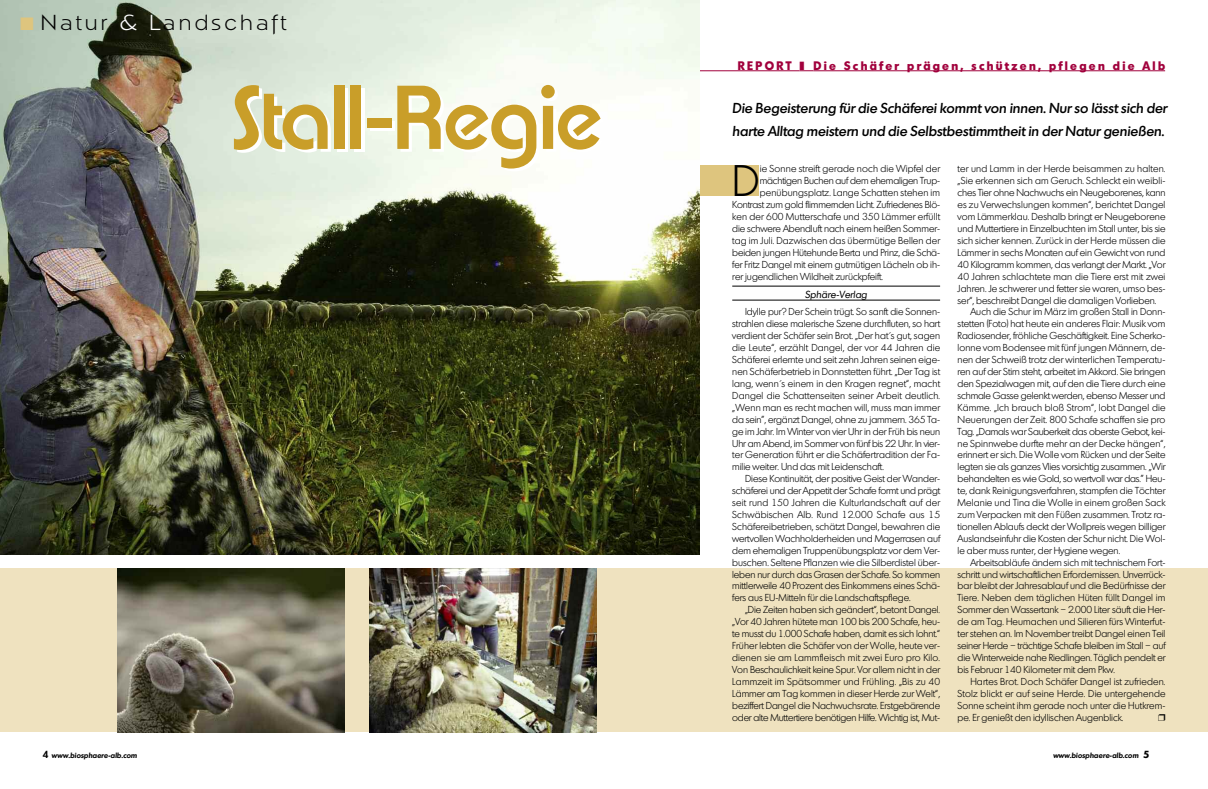
<style>
.page{position:relative;width:1208px;height:789px;background:#fff}
.page>*{position:absolute;margin:0;border:0;box-sizing:border-box;transform-origin:0 0}
.t1{font:600 87.6px "Expressa";color:#c99e29}
.t2{font:300 42.8px "Montreal";color:#000}
.t3{font:300 21px "Napoli";letter-spacing:.155em;color:#000}
.t4{font:italic 500 14px/23px "Montreal";color:#000}
.t5{font:700 12px "Montreal";letter-spacing:.19em;color:#a1003c}
.t6{font:italic 10px "Montreal";color:#000}
.t7{font:300 9.8px/11.9px "Montreal";color:#000;text-align:justify}
.t8{font:300 9.8px "Montreal";letter-spacing:.02em;color:#000}
.t9{font:italic 600 7.5px "Montreal";color:#000}
.s1{color:#dec57e}
.s2{color:#fff}
.s3{font-style:normal;font-size:10px}
.s4{font-weight:700;font-style:normal;font-size:10px}
</style>
<div class="page">
<div style="left:0;top:568px;width:1208px;height:163px;background:#efe2bf"></div>
<hr style="left:692px;top:70px;width:107px;height:1px;background:#a1003c">
<svg style="left:799px;top:70px;width:14px;height:1px"></svg>
<hr style="left:813px;top:70px;width:352px;height:1px;background:#a1003c">
<div style="left:689px;top:165px;width:69px;height:31px;background:#dec57e"></div>
<img style="left:0;top:0;width:699px;height:554px">
<hr style="left:732px;top:286px;width:208px;height:1px;background:#000">
<hr style="left:732px;top:299px;width:208px;height:1px;background:#000">
<img style="left:369px;top:568px;width:227px;height:163px">
<img style="left:118px;top:568px;width:226px;height:163px">
<h3 class="t3" style="left:20px;top:10px;width:268px"><span class="s1">■</span> Natur <span class="s2">&amp; L</span>andschaft</h3>
<h1 class="t1" style="left:232px;top:67px;width:371px">Stall-Regie</h1>
<p class="t5" style="left:738px;top:58px;width:429px">REPORT ❚ Die Schäfer prägen, schützen, pflegen die Alb</p>
<h3 class="t4" style="left:732px;top:96px;width:436px">Die Begeisterung für die Schäferei kommt von innen. Nur so lässt sich der harte Alltag meistern und die Selbstbestimmtheit in der Natur genießen.</h3>
<p class="t8" style="left:957px;top:163px;width:209px">ter und Lamm in der Herde beisammen zu halten.</p>
<p class="t8" style="left:957px;top:175px;width:209px">„Sie erkennen sich am Geruch. Schleckt ein weibli-</p>
<p class="t7" style="left:957px;top:187px;width:209px">ches Tier ohne Nachwuchs ein Neugeborenes, kann</p>
<p class="t7" style="left:957px;top:199px;width:209px">es zu Verwechslungen kommen“, berichtet Dangel</p>
<p class="t7" style="left:957px;top:211px;width:209px">vom Lämmerklau. Deshalb bringt er Neugeborene</p>
<p class="t7" style="left:957px;top:222px;width:209px">und Muttertiere in Einzelbuchten im Stall unter, bis sie</p>
<p class="t7" style="left:957px;top:234px;width:209px">sich sicher kennen. Zurück in der Herde müssen die</p>
<p class="t7" style="left:957px;top:246px;width:209px">Lämmer in sechs Monaten auf ein Gewicht von rund</p>
<p class="t7" style="left:957px;top:258px;width:209px">40 Kilogramm kommen, das verlangt der Markt. „Vor</p>
<p class="t7" style="left:957px;top:270px;width:209px">40 Jahren schlachtete man die Tiere erst mit zwei</p>
<p class="t7" style="left:957px;top:282px;width:209px">Jahren. Je schwerer und fetter sie waren, umso bes-</p>
<p class="t7" style="left:957px;top:294px;width:200px">ser“, beschreibt Dangel die damaligen Vorlieben.</p>
<p class="t7" style="left:970px;top:306px;width:197px">Auch die Schur im März im großen Stall in Donn-</p>
<p class="t7" style="left:957px;top:318px;width:209px">stetten (Foto) hat heute ein anderes Flair: Musik vom</p>
<p class="t7" style="left:957px;top:330px;width:209px">Radiosender, fröhliche Geschäftigkeit. Eine Scherko-</p>
<p class="t7" style="left:957px;top:341px;width:209px">lonne vom Bodensee mit fünf jungen Männern, de-</p>
<p class="t7" style="left:957px;top:353px;width:209px">nen der Schweiß trotz der winterlichen Temperatu-</p>
<p class="t7" style="left:957px;top:365px;width:209px">ren auf der Stirn steht, arbeitet im Akkord. Sie bringen</p>
<p class="t7" style="left:957px;top:377px;width:209px">den Spezialwagen mit, auf den die Tiere durch eine</p>
<p class="t7" style="left:957px;top:389px;width:209px">schmale Gasse gelenkt werden, ebenso Messer und</p>
<p class="t8" style="left:957px;top:401px;width:209px">Kämme. „Ich brauch bloß Strom“, lobt Dangel die</p>
<p class="t7" style="left:957px;top:413px;width:209px">Neuerungen der Zeit. 800 Schafe schaffen sie pro</p>
<p class="t7" style="left:957px;top:425px;width:209px">Tag. „Damals war Sauberkeit das oberste Gebot, kei-</p>
<p class="t7" style="left:957px;top:437px;width:209px">ne Spinnwebe durfte mehr an der Decke hängen“,</p>
<p class="t7" style="left:957px;top:449px;width:209px">erinnert er sich. Die Wolle vom Rücken und der Seite</p>
<p class="t7" style="left:957px;top:460px;width:209px">legten sie als ganzes Vlies vorsichtig zusammen. „Wir</p>
<p class="t7" style="left:957px;top:472px;width:209px">behandelten es wie Gold, so wertvoll war das.” Heu-</p>
<p class="t7" style="left:957px;top:484px;width:209px">te, dank Reinigungsverfahren, stampfen die Töchter</p>
<p class="t7" style="left:957px;top:496px;width:209px">Melanie und Tina die Wolle in einem großen Sack</p>
<p class="t7" style="left:957px;top:508px;width:209px">zum Verpacken mit den Füßen zusammen. Trotz ra-</p>
<p class="t7" style="left:957px;top:520px;width:209px">tionellen Ablaufs deckt der Wollpreis wegen billiger</p>
<p class="t7" style="left:957px;top:532px;width:209px">Auslandseinfuhr die Kosten der Schur nicht. Die Wol-</p>
<p class="t7" style="left:957px;top:544px;width:164px">le aber muss runter, der Hygiene wegen.</p>
<p class="t7" style="left:970px;top:556px;width:197px">Arbeitsabläufe ändern sich mit technischem Fort-</p>
<p class="t7" style="left:957px;top:568px;width:209px">schritt und wirtschaftlichen Erfordernissen. Unverrück-</p>
<p class="t7" style="left:957px;top:579px;width:209px">bar bleibt der Jahresablauf und die Bedürfnisse der</p>
<p class="t7" style="left:957px;top:591px;width:209px">Tiere. Neben dem täglichen Hüten füllt Dangel im</p>
<p class="t7" style="left:957px;top:603px;width:209px">Sommer den Wassertank – 2.000 Liter säuft die Her-</p>
<p class="t7" style="left:957px;top:615px;width:209px">de am Tag. Heumachen und Silieren fürs Winterfut-</p>
<p class="t7" style="left:957px;top:627px;width:209px">ter stehen an. Im November treibt Dangel einen Teil</p>
<p class="t7" style="left:957px;top:639px;width:209px">seiner Herde – trächtige Schafe bleiben im Stall – auf</p>
<p class="t7" style="left:957px;top:651px;width:209px">die Winterweide nahe Riedlingen. Täglich pendelt er</p>
<p class="t7" style="left:957px;top:663px;width:159px">bis Februar 140 Kilometer mit dem Pkw.</p>
<p class="t8" style="left:970px;top:675px;width:197px">Hartes Brot. Doch Schäfer Dangel ist zufrieden.</p>
<p class="t8" style="left:957px;top:687px;width:209px">Stolz blickt er auf seine Herde. Die untergehende</p>
<p class="t7" style="left:957px;top:698px;width:209px">Sonne scheint ihm gerade noch unter die Hutkrem-</p>
<p class="t7" style="left:957px;top:710px;width:167px">pe. Er genießt den idyllischen Augenblick.</p>
<h2 class="t2" style="left:732px;top:156px;width:29px">D</h2>
<p class="t8" style="left:759px;top:163px;width:182px">ie Sonne streift gerade noch die Wipfel der</p>
<p class="t7" style="left:759px;top:175px;width:182px">mächtigen Buchen auf dem ehemaligen Trup-</p>
<p class="t7" style="left:759px;top:187px;width:182px">penübungsplatz. Lange Schatten stehen im</p>
<p class="t7" style="left:732px;top:199px;width:209px">Kontrast zum gold flimmernden Licht. Zufriedenes Blö-</p>
<p class="t7" style="left:732px;top:211px;width:209px">ken der 600 Mutterschafe und 350 Lämmer erfüllt</p>
<p class="t7" style="left:732px;top:222px;width:209px">die schwere Abendluft nach einem heißen Sommer-</p>
<p class="t7" style="left:732px;top:234px;width:209px">tag im Juli. Dazwischen das übermütige Bellen der</p>
<p class="t7" style="left:732px;top:246px;width:209px">beiden jungen Hütehunde Berta und Prinz, die Schä-</p>
<p class="t7" style="left:732px;top:258px;width:209px">fer Fritz Dangel mit einem gutmütigen Lächeln ob ih-</p>
<p class="t7" style="left:732px;top:270px;width:152px">rer jugendlichen Wildheit zurückpfeift.</p>
<p class="t6" style="left:805px;top:288px;width:63px">Sphäre-Verlag</p>
<p class="t7" style="left:732px;top:306px;width:209px;text-indent:13px">Idylle pur? Der Schein trügt. So sanft die Sonnen&shy;strahlen diese malerische Szene durchfluten, so hart verdient der Schäfer sein Brot. „Der hat´s gut, sagen die Leute“, erzählt Dangel, der vor 44 Jahren die Schäferei erlernte und seit zehn Jahren seinen eige&shy;nen Schäferbetrieb in Donnstetten führt. „Der Tag ist lang, wenn´s einem in den Kragen regnet“, macht Dangel die Schattenseiten seiner Arbeit deutlich. „Wenn man es recht machen will, muss man immer da sein”, ergänzt Dangel, ohne zu jammern. 365 Ta&shy;ge im Jahr. Im Winter von vier Uhr in der Früh bis neun Uhr am Abend, im Sommer von fünf bis 22 Uhr. In vier&shy;ter Generation führt er die Schäfertradition der Fa&shy;milie weiter. Und das mit Leidenschaft.</p>
<p class="t7" style="left:732px;top:472px;width:209px;text-indent:13px">Diese Kontinuität, der positive Geist der Wander&shy;schäferei und der Appetit der Schafe formt und prägt seit rund 150 Jahren die Kulturlandschaft auf der Schwäbischen Alb. Rund 12.000 Schafe aus 15<br>Schäfereibetrieben, schätzt Dangel, bewahren die wertvollen Wachholderheiden und Magerrasen auf dem ehemaligen Truppenübungsplatz vor dem Ver&shy;buschen. Seltene Pflanzen wie die Silberdistel über&shy;leben nur durch das Grasen der Schafe. So kommen mittlerweile 40 Prozent des Einkommens eines Schä&shy;fers aus EU-Mitteln für die Landschaftspflege.</p>
<p class="t7" style="left:732px;top:603px;width:209px;text-indent:13px">„Die Zeiten haben sich geändert“, betont Dangel. „Vor 40 Jahren hütete man 100 bis 200 Schafe, heu&shy;te musst du 1.000 Schafe haben, damit es sich lohnt.“ Früher lebten die Schäfer von der Wolle, heute ver&shy;dienen sie am Lammfleisch mit zwei Euro pro Kilo.<br>Von Beschaulichkeit keine Spur. Vor allem nicht in der Lammzeit im Spätsommer und Frühling. „Bis zu 40<br>Lämmer am Tag kommen in dieser Herde zur Welt“, beziffert Dangel die Nachwuchsrate. Erstgebärende oder alte Muttertiere benötigen Hilfe. Wichtig ist, Mut-</p>
<p class="t9" style="left:43px;top:751px;width:96px"><span class="s3">4</span> www.biosphaere-alb.com</p>
<p class="t9" style="left:1053px;top:751px;width:98px">www.biosphaere-alb.com <span class="s4">5</span></p>
</div>
